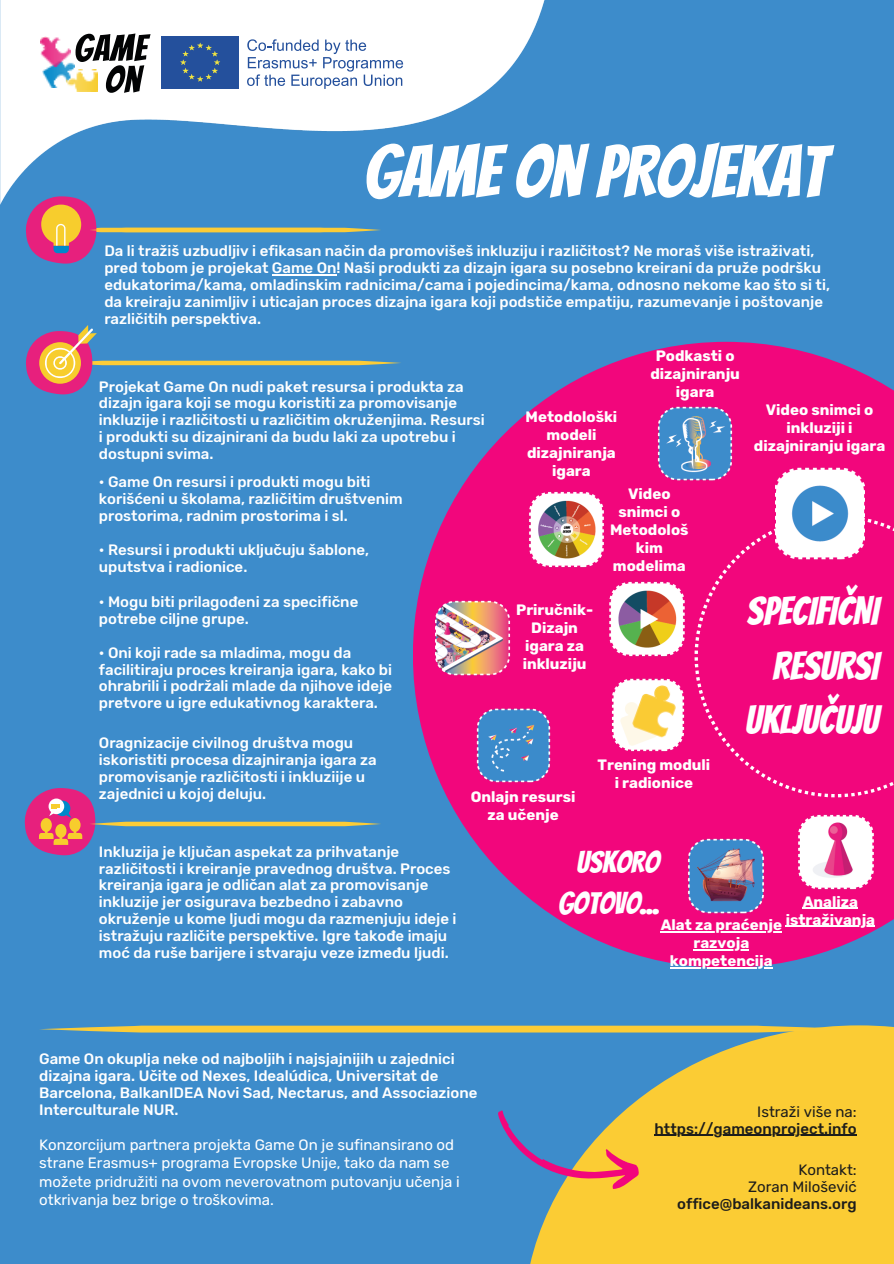
<style>
.page{position:relative;width:894px;height:1264px;background:#fff}
.page>*{position:absolute;margin:0;border:0;box-sizing:border-box;transform-origin:0 0}
.t1{font:72px "Bangers";color:#fff}
.t2{font:39.15px/54.4px "Bangers";color:#fff;text-align:right}
.t3{font:30.15px/41.2px "Bangers";color:#fff;text-align:right}
.t4{font:500 15px/16.8px "Rubik";color:#fff}
.t5{font:700 15px/18px "Rubik";color:#fff;text-align:center}
.t6{font:15px/18px "Rubik";color:#fff}
.t7{font:500 15px "Rubik";color:#1d1d1b}
.t8{font:15px "Rubik";color:#1d1d1b}
</style>
<div class="page">
<div style="left:0;top:0;width:893px;height:1263px;background:#3d8ccb"></div>
<svg style="left:413px;top:342px;width:480px;height:625px;fill:#f2067c"></svg>
<div style="left:694px;top:515px;width:199px;height:282px;background:#f2067c"></div>
<svg style="left:523px;top:1025px;width:370px;height:238px;fill:#fbcc34"></svg>
<img style="left:0;top:0;width:545px;height:205px">
<svg style="left:75px;top:33px;width:75px;height:60px;background:#878787"></svg>
<img style="left:42px;top:60px;width:33px;height:27px">
<img style="left:40px;top:36px;width:31px;height:30px">
<img style="left:66px;top:69px;width:32px;height:22px">
<svg style="left:25px;top:788px;width:356px;height:67px"></svg>
<svg style="left:26px;top:196px;width:355px;height:67px"></svg>
<svg style="left:26px;top:325px;width:375px;height:69px"></svg>
<div style="left:161px;top:36px;width:78px;height:53px;background:#24509c"></div>
<svg style="left:180px;top:43px;width:40px;height:39px"></svg>
<svg style="left:247px;top:39px;width:156px;height:50px;background:#d7dfec"></svg>
<svg style="left:40px;top:1025px;width:819px;height:7px;background:#ddc14e"></svg>
<img style="left:653px;top:403px;width:83px;height:82px">
<img style="left:472px;top:704px;width:82px;height:82px">
<img style="left:683px;top:834px;width:85px;height:83px">
<img style="left:794px;top:811px;width:82px;height:81px">
<img style="left:525px;top:488px;width:82px;height:82px">
<img style="left:430px;top:596px;width:84px;height:84px">
<svg style="left:498px;top:1109px;width:146px;height:91px"></svg>
<img style="left:774px;top:463px;width:89px;height:100px">
<img style="left:607px;top:675px;width:80px;height:80px">
<img style="left:605px;top:578px;width:83px;height:81px">
<hr style="left:272px;top:274px;width:64px;height:1px;background:#fff">
<hr style="left:654px;top:1134px;width:202px;height:1px;background:#1d1d1b">
<hr style="left:660px;top:931px;width:121px;height:1px;background:#fff">
<hr style="left:693px;top:949px;width:56px;height:1px;background:#fff">
<hr style="left:669px;top:967px;width:103px;height:1px;background:#fff">
<hr style="left:802px;top:907px;width:55px;height:1px;background:#fff">
<hr style="left:785px;top:925px;width:89px;height:1px;background:#fff">
<p class="t1" style="left:363px;top:134px;width:464px">GAME ON PROJEKAT</p>
<p class="t4" style="left:104px;top:242px;width:727px">Da li tražiš uzbudljiv i efikasan način da promovišeš inkluziju i različitost? Ne moraš više istraživati, pred tobom je projekat Game On! Naši produkti za dizajn igara su posebno kreirani da pruže podršku edukatorima/kama, omladinskim radnicima/cama i pojedincima/kama, odnosno nekome kao što si ti, da kreiraju zanimljiv i uticajan proces dizajna igara koji podstiče empatiju, razumevanje i poštovanje različitih perspektiva.</p>
<h4 class="t5" style="left:650px;top:347px;width:91px">Podkasti o dizajniranju igara</h4>
<h4 class="t4" style="left:99px;top:378px;width:387px">Projekat Game On nudi paket resursa i produkta za dizajn igara koji se mogu koristiti za promovisanje inkluzije i različitosti u različitim okruženjima. Resursi i produkti su dizajnirani da budu laki za upotrebu i dostupni svima.</h4>
<p class="t4" style="left:99px;top:473px;width:305px">• Game On resursi i produkti mogu biti korišćeni u školama, različitim društvenim prostorima, radnim prostorima i sl.</p>
<h4 class="t4" style="left:99px;top:541px;width:271px">• Resursi i produkti uključuju šablone, uputstva i radionice.</h4>
<p class="t4" style="left:99px;top:593px;width:261px">• Mogu biti prilagođeni za specifične potrebe ciljne grupe.</p>
<h2 class="t4" style="left:99px;top:644px;width:294px">• Oni koji rade sa mladima, mogu da facilitiraju proces kreiranja igara, kako bi ohrabrili i podržali mlade da njihove ideje pretvore u igre edukativnog karaktera.</h2>
<p class="t4" style="left:99px;top:734px;width:279px">Oragnizacije civilnog društva mogu iskoristiti procesa dizajniranja igara za promovisanje različitosti i inkluziije u zajednici u kojoj deluju.</p>
<h4 class="t5" style="left:753px;top:401px;width:133px">Video snimci o inkluziji i dizajniranju igara</h4>
<h4 class="t5" style="left:525px;top:407px;width:93px">Metodološki modeli dizajniranja igara</h4>
<h4 class="t5" style="left:610px;top:485px;width:80px">Video snimci o<br>Metodološ kim modelima</h4>
<p class="t2" style="left:744px;top:584px;width:135px">SPECIFIČNI<br>RESURSI<br>UKLJUČUJU</p>
<h4 class="t5" style="left:516px;top:600px;width:78px">Priručnik-<br>Dizajn igara za inkluziju</h4>
<p class="t5" style="left:597px;top:756px;width:114px">Trening moduli i radionice</p>
<p class="t5" style="left:470px;top:787px;width:106px">Onlajn resursi za učenje</p>
<p class="t4" style="left:99px;top:843px;width:359px">Inkluzija je ključan aspekat za prihvatanje različitosti i kreiranje pravednog društva. Proces kreiranja igara je odličan alat za promovisanje inkluzije jer osigurava bezbedno i zabavno okruženje u kome ljudi mogu da razmenjuju ideje i istražuju različite perspektive. Igre takođe imaju moć da ruše barijere i stvaraju veze između ljudi.</p>
<p class="t4" style="left:39px;top:1050px;width:439px">Game On okuplja neke od najboljih i najsjajnijih u zajednici dizajna igara. Učite od Nexes, Idealúdica, Universitat de Barcelona, BalkanIDEA Novi Sad, Nectarus, and Associazione Interculturale NUR.</p>
<h4 class="t6" style="left:39px;top:1136px;width:422px">Konzorcijum partnera projekta Game On je sufinansirano od strane Erasmus+ programa Evropske Unije, tako da nam se možete pridružiti na ovom neverovatnom putovanju učenja i otkrivanja bez brige o troškovima.</h4>
<h3 class="t3" style="left:558px;top:841px;width:103px">USKORO<br>GOTOVO...</h3>
<h4 class="t5" style="left:802px;top:892px;width:57px">Analiza</h4>
<h4 class="t5" style="left:785px;top:910px;width:91px">istraživanja</h4>
<h4 class="t5" style="left:660px;top:916px;width:123px">Alat za praćenje</h4>
<h4 class="t5" style="left:693px;top:934px;width:57px">razvoja</h4>
<p class="t5" style="left:669px;top:952px;width:104px">kompetencija</p>
<h4 class="t8" style="left:757px;top:1102px;width:101px">Istraži više na:</h4>
<h4 class="t7" style="left:654px;top:1119px;width:204px">https://gameonproject.info</h4>
<p class="t8" style="left:798px;top:1161px;width:60px">Kontakt:</p>
<p class="t8" style="left:748px;top:1178px;width:110px">Zoran Milošević</p>
<p class="t7" style="left:677px;top:1195px;width:181px">office@balkanideans.org</p>
</div>
